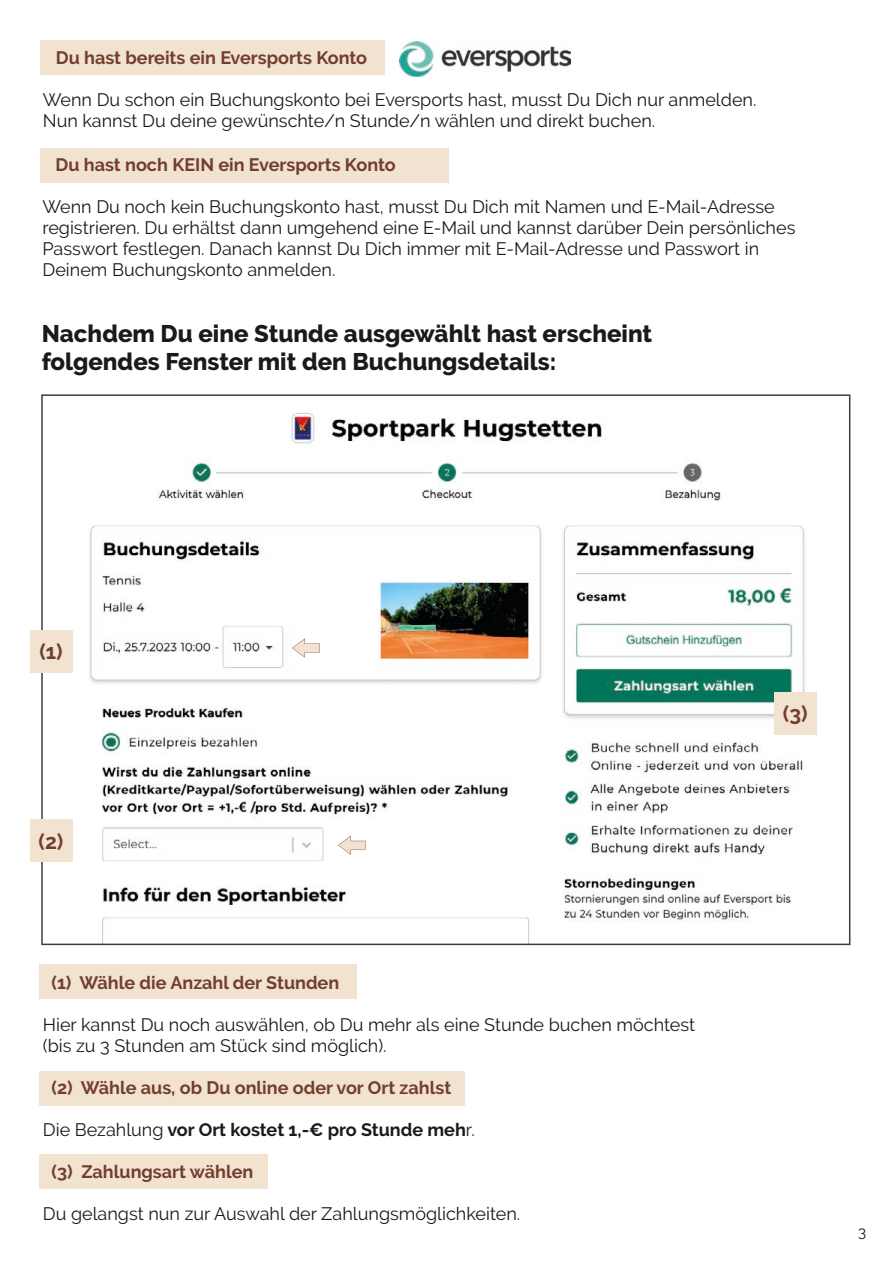
<style>
.page{position:relative;width:893px;height:1263px;background:#fff}
.page>*{position:absolute;margin:0;border:0;box-sizing:border-box;transform-origin:0 0}
.t1{font:800 24px/28.5px "Raleway";color:#1b1a19}
.t2{font:700 21px "Raleway";color:#723e2e}
.t3{font:18px/21px "Raleway";color:#1b1a19}
.t4{font:700 18px "Raleway";color:#723e2e}
.t5{font:700 18px "Raleway";color:#1b1a19}
.t6{font:15px "Raleway";color:#1b1a19}
.s1{font-weight:400}
</style>
<div class="page">
<div style="left:40px;top:148px;width:409px;height:34px;background:#f1e3cf"></div>
<div style="left:40px;top:40px;width:345px;height:34px;background:#f1e3cf"></div>
<img style="left:400px;top:41px;width:170px;height:35px">
<div style="left:39px;top:965px;width:318px;height:34px;background:#f1e3cf"></div>
<div style="left:39px;top:1071px;width:426px;height:34px;background:#f1e3cf"></div>
<div style="left:39px;top:1154px;width:229px;height:34px;background:#f1e3cf"></div>
<svg style="left:41px;top:394px;width:809px;height:551px"></svg>
<div style="left:30px;top:630px;width:42px;height:42px;background:#f1e3cf"></div>
<div style="left:30px;top:820px;width:42px;height:42px;background:#f1e3cf"></div>
<div style="left:774px;top:692px;width:42px;height:43px;background:#f1e3cf"></div>
<svg style="left:338px;top:836px;width:28px;height:19px"></svg>
<svg style="left:292px;top:638px;width:28px;height:20px"></svg>
<p class="t4" style="left:56px;top:47px;width:313px">Du hast bereits ein Eversports Konto</p>
<p class="t3" style="left:43px;top:89px;width:715px">Wenn Du schon ein Buchungskonto bei Eversports hast, musst Du Dich nur anmelden.<br>Nun kannst Du deine gewünschte/n Stunde/n wählen und direkt buchen.</p>
<p class="t4" style="left:55px;top:155px;width:342px">Du hast noch KEIN ein Eversports Konto</p>
<p class="t3" style="left:43px;top:197px;width:754px">Wenn Du noch kein Buchungskonto hast, musst Du Dich mit Namen und E-Mail-Adresse registrieren. Du erhältst dann umgehend eine E-Mail und kannst darüber Dein persönliches Passwort festlegen. Danach kannst Du Dich immer mit E-Mail-Adresse und Passwort in Deinem Buchungskonto anmelden.</p>
<h1 class="t1" style="left:42px;top:319px;width:612px">Nachdem Du eine Stunde ausgewählt hast erscheint folgendes Fenster mit den Buchungsdetails:</h1>
<p class="t2" style="left:39px;top:639px;width:25px">(1)</p>
<p class="t2" style="left:39px;top:829px;width:26px">(2)</p>
<p class="t4" style="left:52px;top:972px;width:289px">(1) Wähle die Anzahl der Stunden</p>
<p class="t3" style="left:43px;top:1014px;width:654px">Hier kannst Du noch auswählen, ob Du mehr als eine Stunde buchen möchtest (bis zu 3 Stunden am Stück sind möglich).</p>
<p class="t4" style="left:52px;top:1077px;width:401px">(2) Wähle aus, ob Du online oder vor Ort zahlst</p>
<p class="t5" style="left:43px;top:1119px;width:433px"><span class="s1">Die Bezahlung</span> vor Ort kostet 1,-€ pro Stunde meh<span class="s1">r.</span></p>
<p class="t4" style="left:52px;top:1161px;width:203px">(3) Zahlungsart wählen</p>
<p class="t3" style="left:43px;top:1203px;width:479px">Du gelangst nun zur Auswahl der Zahlungsmöglichkeiten.</p>
<p class="t2" style="left:783px;top:702px;width:26px">(3)</p>
<p class="t6" style="left:858px;top:1223px;width:10px">3</p>
</div>
